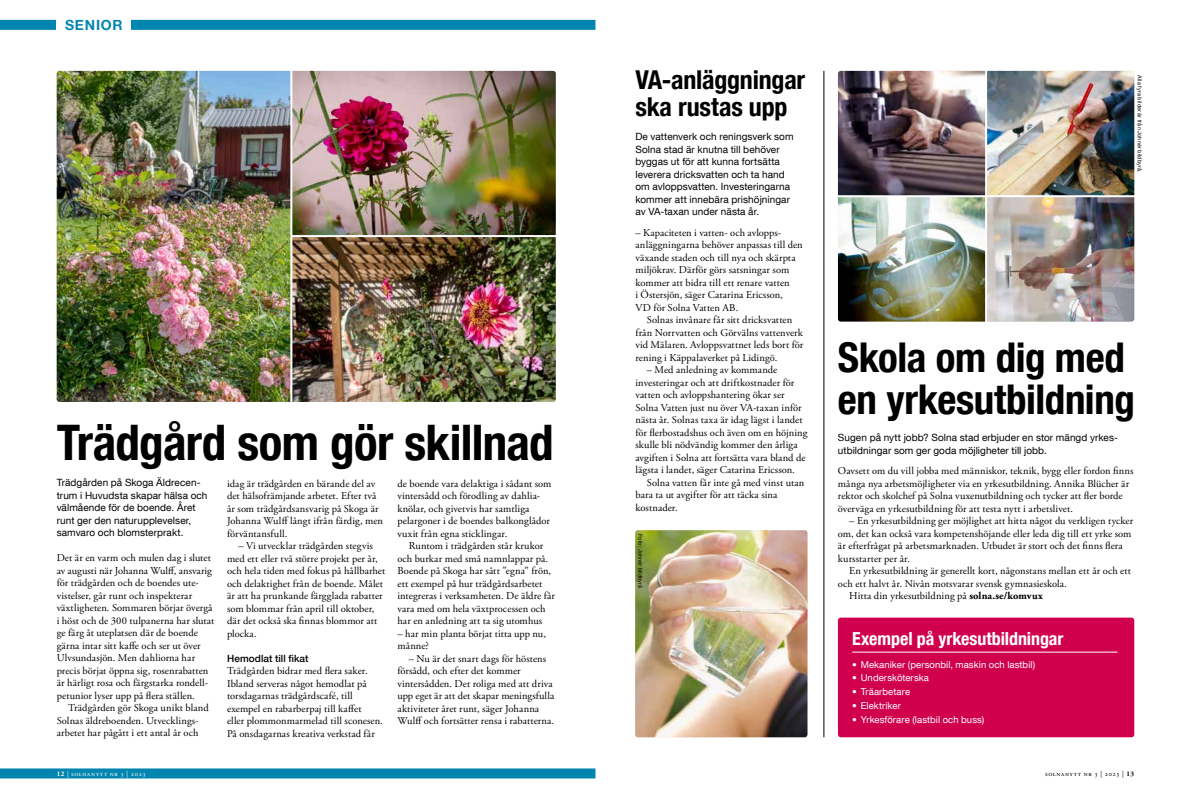
<style>
.page{position:relative;width:1191px;height:794px;background:#fff}
.page>*{position:absolute;margin:0;border:0;box-sizing:border-box;transform-origin:0 0}
.t1{font:700 condensed 49px "Helvetica Neue LT Com";letter-spacing:-.015em;color:#000}
.t2{font:700 condensed 41px/42px "Helvetica Neue LT Com";letter-spacing:-.01em;color:#000}
.t3{font:700 condensed 26px/27px "Helvetica Neue LT Com";letter-spacing:-.01em;color:#000}
.t4{font:700 condensed 18px "Helvetica Neue LT Com";letter-spacing:-.005em;color:#fff}
.t5{font:700 14px "Helvetica Neue LT Com";letter-spacing:.055em;color:#0085b0}
.t6{font:10.5px/12.5px "Adobe Garamond Pro";letter-spacing:.005em;color:#000}
.t7{font:10px/12.5px "Helvetica Neue LT Com";letter-spacing:.005em;color:#000}
.t8{font:500 10px "Helvetica Neue LT Com";letter-spacing:.005em;color:#000}
.t9{font:9.5px "Helvetica Neue LT Com";letter-spacing:.01em;color:#fff}
.t10{font:7px "Adobe Garamond Pro";letter-spacing:.09em;color:#fff}
.t11{font:7px "Adobe Garamond Pro";letter-spacing:.09em;color:#000}
.t12{font:5.5px "Helvetica Neue LT Com";letter-spacing:.025em;color:#000}
.s1{font-weight:700}
</style>
<div class="page">
<div style="left:0;top:768px;width:595px;height:10px;background:#0085b0"></div>
<img style="left:57px;top:71px;width:233px;height:331px">
<div style="left:0;top:20px;width:595px;height:10px;background:#0085b0"></div>
<div style="left:57px;top:18px;width:74px;height:13px;background:#fff"></div>
<hr style="left:823px;top:71px;width:1px;height:666px;background:#000">
<img style="left:292px;top:71px;width:264px;height:164px">
<img style="left:292px;top:237px;width:264px;height:165px">
<img style="left:635px;top:530px;width:172px;height:207px">
<img style="left:838px;top:71px;width:296px;height:250px">
<div style="left:838px;top:617px;width:296px;height:120px;background:#d0004e;border-radius:3px"></div>
<hr style="left:852px;top:652px;width:265px;height:1px;background:#fff">
<hr style="left:836px;top:195px;width:299px;height:2px;background:#fff">
<hr style="left:985px;top:70px;width:2px;height:254px;background:#fff">
<h3 class="t5" style="left:65px;top:16px;width:59px">SENIOR</h3>
<h1 class="t1" style="left:57px;top:413px;width:498px">Trädgård som gör skillnad</h1>
<p class="t7" style="left:57px;top:476px;width:152px">Trädgården på Skoga Äldrecen&shy;trum i Huvudsta skapar hälsa och välmående för de boende. Året runt ger den naturupplevelser, samvaro och blomsterprakt.</p>
<p class="t6" style="left:57px;top:552px;width:159px">Det är en varm och mulen dag i slutet av augusti när Johanna Wulff, ansvarig för trädgården och de boendes ute&shy;vistelser, går runt och inspekterar växtligheten. Sommaren börjar övergå i höst och de 300 tulpanerna har slutat ge färg åt uteplatsen där de boende gärna intar sitt kaffe och ser ut över Ulvsundasjön. Men dahliorna har precis börjat öppna sig, rosenrabatten är härligt rosa och färgstarka rondell&shy;petunior lyser upp på flera ställen.</p>
<p class="t6" style="left:57px;top:702px;width:153px;text-indent:11px">Trädgården gör Skoga unikt bland<br>Solnas äldreboenden. Utvecklings&shy;arbetet har pågått i ett antal år och</p>
<p class="t6" style="left:227px;top:477px;width:157px">idag är trädgården en bärande del av det hälsofrämjande arbetet. Efter två år som trädgårdsansvarig på Skoga är Johanna Wulff långt ifrån färdig, men förväntansfull.</p>
<p class="t6" style="left:227px;top:540px;width:160px;text-indent:11px">– Vi utvecklar trädgården stegvis med ett eller två större projekt per år, och hela tiden med fokus på hållbarhet och delaktighet från de boende. Målet är att ha prunkande färgglada rabatter som blommar från april till oktober, där det också ska finnas blommor att plocka.</p>
<p class="t8" style="left:227px;top:652px;width:83px">Hemodlat till fikat</p>
<p class="t6" style="left:227px;top:665px;width:157px">Trädgården bidrar med flera saker.<br>Ibland serveras något hemodlat på torsdagarnas trädgårdscafé, till exempel en rabarberpaj till kaffet<br>eller plommonmarmelad till sconesen.<br>På onsdagarnas kreativa verkstad får</p>
<p class="t6" style="left:397px;top:477px;width:155px">de boende vara delaktiga i sådant som vintersådd och förodling av dahlia&shy;knölar, och givetvis har samtliga pelargoner i de boendes balkonglådor vuxit från egna sticklingar.</p>
<p class="t6" style="left:397px;top:540px;width:159px;text-indent:11px">Runtom i trädgården står krukor och burkar med små namnlappar på.<br>Boende på Skoga har sått ”egna” frön, ett exempel på hur trädgårdsarbetet integreras i verksamheten. De äldre får vara med om hela växtprocessen och har en anledning att ta sig utomhus</p>
<p class="t6" style="left:397px;top:627px;width:150px">– har min planta börjat titta upp nu, månne?</p>
<p class="t6" style="left:397px;top:652px;width:158px;text-indent:11px">– Nu är det snart dags för höstens försådd, och efter det kommer vintersådden. Det roliga med att driva upp eget är att det skapar meningsfulla aktiviteter året runt, säger Johanna Wulff och fortsätter rensa i rabatterna.</p>
<h3 class="t3" style="left:635px;top:67px;width:171px">VA-anläggningar ska rustas upp</h3>
<p class="t7" style="left:635px;top:130px;width:160px">De vattenverk och reningsverk som Solna stad är knutna till behöver byggas ut för att kunna fortsätta leverera dricksvatten och ta hand om avloppsvatten. Investeringarna kommer att innebära prishöjningar av VA-taxan under nästa år.</p>
<p class="t6" style="left:635px;top:227px;width:169px">– Kapaciteten i vatten- och avlopps&shy;anläggningarna behöver anpassas till den växande staden och till nya och skärpta miljökrav. Därför görs satsningar som kommer att bidra till ett renare vatten<br>i Östersjön, säger Catarina Ericsson,<br>VD för Solna Vatten AB.</p>
<p class="t6" style="left:635px;top:314px;width:169px;text-indent:11px">Solnas invånare får sitt dricksvatten från Norrvatten och Görvälns vattenverk vid Mälaren. Avloppsvattnet leds bort för rening i Käppalaverket på Lidingö.</p>
<p class="t6" style="left:635px;top:364px;width:174px;text-indent:11px">– Med anledning av kommande investeringar och att driftkostnader för vatten och avloppshantering ökar ser Solna Vatten just nu över VA-taxan inför nästa år. Solnas taxa är idag lägst i landet för flerbostadshus och även om en höjning skulle bli nödvändig kommer den årliga avgiften i Solna att fortsätta vara bland de lägsta i landet, säger Catarina Ericsson.</p>
<p class="t6" style="left:635px;top:477px;width:170px;text-indent:11px">Solna vatten får inte gå med vinst utan bara ta ut avgifter för att täcka sina kostnader.</p>
<p class="t12" style="left:644px;top:534px;width:55px;rotate:90deg">Foto: Johnér bildbyrå</p>
<p class="t12" style="left:1143px;top:75px;width:98px;rotate:90deg">Alla fyra bilder är från Johnér bildbyrå.</p>
<h2 class="t2" style="left:838px;top:337px;width:298px">Skola om dig med en yrkesutbildning</h2>
<p class="t7" style="left:838px;top:431px;width:282px">Sugen på nytt jobb? Solna stad erbjuder en stor mängd yrkes&shy;utbildningar som ger goda möjligheter till jobb.</p>
<p class="t6" style="left:838px;top:465px;width:297px">Oavsett om du vill jobba med människor, teknik, bygg eller fordon finns många nya arbetsmöjligheter via en yrkesutbildning. Annika Blücher är rektor och skolchef på Solna vuxenutbildning och tycker att fler borde överväga en yrkesutbildning för att testa nytt i arbetslivet.</p>
<p class="t6" style="left:838px;top:515px;width:297px;text-indent:11px">– En yrkesutbildning ger möjlighet att hitta något du verkligen tycker om, det kan också vara kompetenshöjande eller leda dig till ett yrke som är efterfrågat på arbetsmarknaden. Utbudet är stort och det finns flera kursstarter per år.</p>
<p class="t6" style="left:849px;top:565px;width:283px">En yrkesutbildning är generellt kort, någonstans mellan ett år och ett</p>
<p class="t6" style="left:838px;top:577px;width:230px">och ett halvt år. Nivån motsvarar svensk gymnasieskola.</p>
<p class="t6" style="left:849px;top:590px;width:195px">Hitta din yrkesutbildning på <span class="s1">solna.se/komvux</span></p>
<h3 class="t4" style="left:852px;top:628px;width:213px">Exempel på yrkesutbildningar</h3>
<p class="t9" style="left:852px;top:658px;width:184px">• Mekaniker (personbil, maskin och lastbil)</p>
<p class="t9" style="left:852px;top:672px;width:78px">• Undersköterska</p>
<p class="t9" style="left:852px;top:686px;width:59px">• Träarbetare</p>
<p class="t9" style="left:852px;top:700px;width:50px">• Elektriker</p>
<p class="t9" style="left:852px;top:713px;width:134px">• Yrkesförare (lastbil och buss)</p>
<p class="t10" style="left:57px;top:769px;width:91px"><span class="s1">12</span> | solnanytt nr 3 | 2023</p>
<p class="t11" style="left:1045px;top:769px;width:91px">solnanytt nr 3 | 2023 | <span class="s1">13</span></p>
</div>
